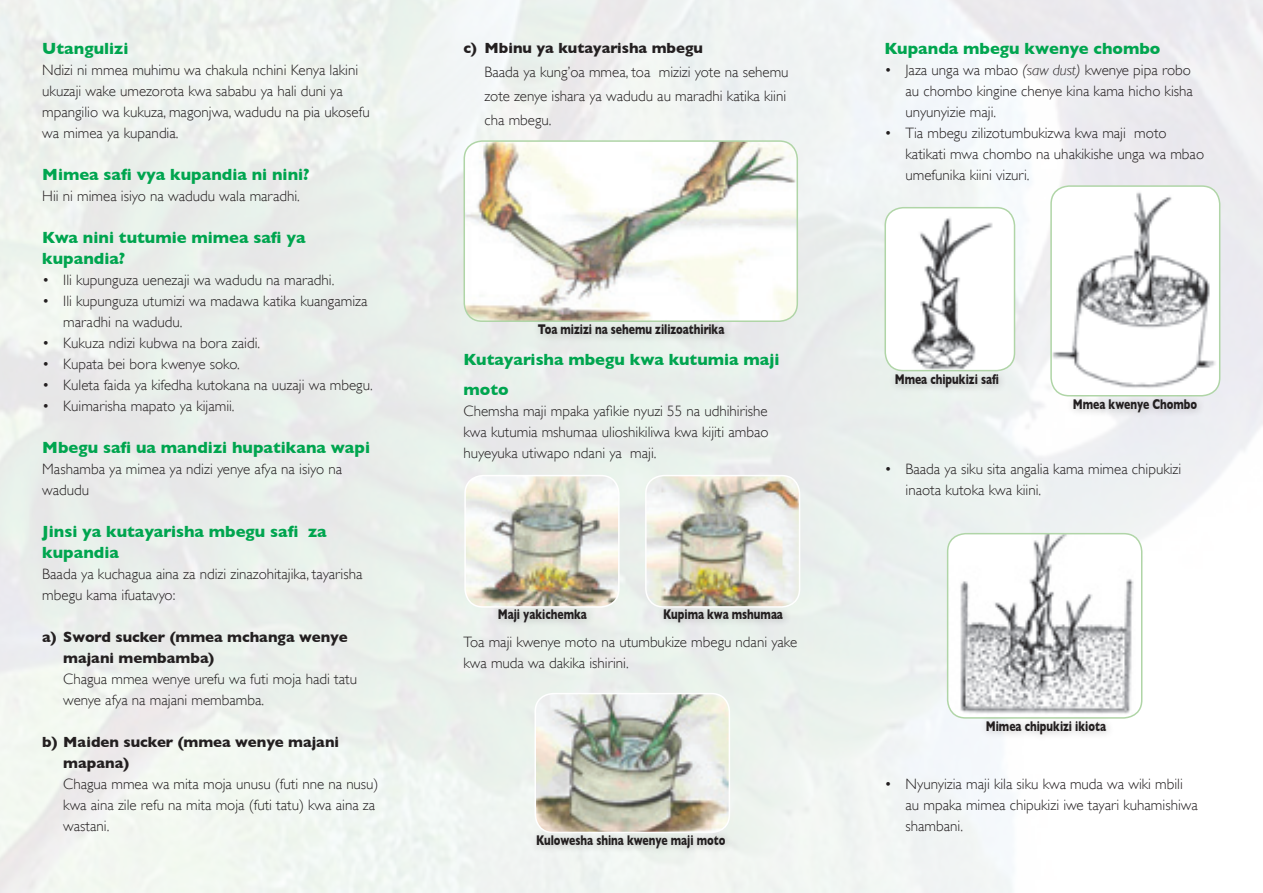
<style>
.page{position:relative;width:1263px;height:893px;background:#fff}
.page>*{position:absolute;margin:0;border:0;box-sizing:border-box;transform-origin:0 0}
.t1{font:700 16.5px/21px "Gill Sans";color:#00a54f}
.t2{font:300 15px/21px "Gill Sans";color:#231f20}
.t3{font:700 15px/21px "Gill Sans";color:#231f20}
.t4{font:700 14.4px "Gill Sans";color:#231f20;scale:.73 1}
.s1{font-style:italic}
</style>
<div class="page">
<img style="left:465px;top:476px;width:153px;height:131px">
<div style="left:464px;top:475px;width:155px;height:133px;border:2px solid #fff;border-radius:18px"></div>
<div style="left:491px;top:602px;width:104px;height:28px;background:#231f20;opacity:.26"></div>
<img style="left:887px;top:209px;width:127px;height:162px">
<div style="left:884px;top:207px;width:131px;height:164px;border:2px solid #b0d5a7;border-radius:18px"></div>
<div style="left:888px;top:368px;width:119px;height:28px;background:#231f20;opacity:.26"></div>
<img style="left:646px;top:476px;width:153px;height:131px">
<div style="left:645px;top:475px;width:155px;height:133px;border:2px solid #fff;border-radius:18px"></div>
<div style="left:657px;top:602px;width:134px;height:28px;background:#231f20;opacity:.26"></div>
<img style="left:1051px;top:189px;width:169px;height:200px">
<div style="left:1050px;top:185px;width:170px;height:211px;border:2px solid #b0d5a7;border-radius:18px"></div>
<div style="left:1066px;top:392px;width:139px;height:28px;background:#231f20;opacity:.26"></div>
<img style="left:535px;top:694px;width:194px;height:134px">
<div style="left:534px;top:693px;width:196px;height:140px;border:2px solid #fff;border-radius:18px"></div>
<div style="left:529px;top:828px;width:204px;height:28px;background:#231f20;opacity:.26"></div>
<img style="left:948px;top:534px;width:194px;height:181px">
<div style="left:947px;top:533px;width:195px;height:186px;border:2px solid #b0d5a7;border-radius:18px"></div>
<div style="left:979px;top:714px;width:135px;height:28px;background:#231f20;opacity:.26"></div>
<img style="left:464px;top:141px;width:333px;height:180px">
<div style="left:463px;top:140px;width:335px;height:182px;border:2px solid #b0d5a7;border-radius:18px"></div>
<div style="left:530px;top:317px;width:202px;height:26px;background:#231f20;opacity:.26"></div>
<p class="t1" style="left:42px;top:38px;width:88px">Utangulizi</p>
<p class="t2" style="left:42px;top:59px;width:329px">Ndizi ni mmea muhimu wa chakula nchini Kenya lakini ukuzaji wake umezorota kwa sababu ya hali duni ya mpangilio wa kukuza, magonjwa, wadudu na pia ukosefu wa mimea ya kupandia.</p>
<p class="t1" style="left:42px;top:164px;width:269px">Mimea safi vya kupandia ni nini?</p>
<p class="t2" style="left:42px;top:185px;width:259px">Hii ni mimea isiyo na wadudu wala maradhi.</p>
<p class="t1" style="left:42px;top:227px;width:265px">Kwa nini tutumie mimea safi ya kupandia?</p>
<p class="t2" style="left:42px;top:269px;width:294px">• Ili kupunguza uenezaji wa wadudu na maradhi.</p>
<p class="t2" style="left:63px;top:290px;width:306px;text-indent:-21px">• Ili kupunguza utumizi wa madawa katika kuangamiza maradhi na wadudu.</p>
<p class="t2" style="left:42px;top:332px;width:219px">• Kukuza ndizi kubwa na bora zaidi.</p>
<p class="t2" style="left:42px;top:353px;width:199px">• Kupata bei bora kwenye soko.</p>
<p class="t2" style="left:42px;top:374px;width:332px">• Kuleta faida ya kifedha kutokana na uuzaji wa mbegu.</p>
<p class="t2" style="left:42px;top:395px;width:194px">• Kuimarisha mapato ya kijamii.</p>
<p class="t1" style="left:42px;top:437px;width:329px">Mbegu safi ua mandizi hupatikana wapi</p>
<p class="t2" style="left:42px;top:458px;width:301px">Mashamba ya mimea ya ndizi yenye afya na isiyo na wadudu</p>
<p class="t1" style="left:42px;top:521px;width:286px">Jinsi ya kutayarisha mbegu safi za kupandia</p>
<p class="t2" style="left:42px;top:563px;width:322px">Baada ya kuchagua aina za ndizi zinazohitajika, tayarisha mbegu kama ifuatavyo:</p>
<p class="t3" style="left:63px;top:626px;width:286px;text-indent:-21px">a) Sword sucker (mmea mchanga wenye majani membamba)</p>
<p class="t2" style="left:63px;top:668px;width:295px">Chagua mmea wenye urefu wa futi moja hadi tatu wenye afya na majani membamba.</p>
<p class="t3" style="left:63px;top:731px;width:277px;text-indent:-21px">b) Maiden sucker (mmea wenye majani mapana)</p>
<p class="t2" style="left:63px;top:773px;width:317px">Chagua mmea wa mita moja unusu (futi nne na nusu) kwa aina zile refu na mita moja (futi tatu) kwa aina za wastani.</p>
<p class="t3" style="left:463px;top:37px;width:241px">c) Mbinu ya kutayarisha mbegu</p>
<p class="t2" style="left:484px;top:60px;width:305px;line-height:24px">Baada ya kung’oa mmea, toa mizizi yote na sehemu zote zenye ishara ya wadudu au maradhi katika kiini cha mbegu.</p>
<p class="t4" style="left:538px;top:321px;width:257px">Toa mizizi na sehemu zilizoathirika</p>
<p class="t1" style="left:463px;top:344px;width:317px;line-height:30px">Kutayarisha mbegu kwa kutumia maji moto</p>
<p class="t2" style="left:463px;top:400px;width:307px;text-align:justify">Chemsha maji mpaka yafikie nyuzi 55 na udhihirishe kwa kutumia mshumaa ulioshikiliwa kwa kijiti ambao huyeyuka utiwapo ndani ya maji.</p>
<p class="t4" style="left:498px;top:606px;width:124px">Maji yakichemka</p>
<p class="t4" style="left:663px;top:606px;width:166px">Kupima kwa mshumaa</p>
<p class="t2" style="left:463px;top:631px;width:335px">Toa maji kwenye moto na utumbukize mbegu ndani yake kwa muda wa dakika ishirini.</p>
<p class="t4" style="left:536px;top:831px;width:261px">Kulowesha shina kwenye maji moto</p>
<p class="t1" style="left:884px;top:38px;width:277px">Kupanda mbegu kwenye chombo</p>
<p class="t2" style="left:905px;top:59px;width:289px;text-indent:-21px">• Jaza unga wa mbao <span class="s1">(saw dust)</span> kwenye pipa robo au chombo kingine chenye kina kama hicho kisha unyunyizie maji.</p>
<p class="t2" style="left:905px;top:122px;width:300px;text-indent:-21px">• Tia mbegu zilizotumbukizwa kwa maji moto katikati mwa chombo na uhakikishe unga wa mbao umefunika kiini vizuri.</p>
<p class="t4" style="left:895px;top:371px;width:144px">Mmea chipukizi safi</p>
<p class="t4" style="left:1073px;top:396px;width:172px">Mmea kwenye Chombo</p>
<p class="t2" style="left:905px;top:458px;width:277px;text-indent:-21px">• Baada ya siku sita angalia kama mimea chipukizi inaota kutoka kwa kiini.</p>
<p class="t4" style="left:986px;top:718px;width:166px">Mimea chipukizi ikiota</p>
<p class="t2" style="left:905px;top:773px;width:294px;text-indent:-21px">• Nyunyizia maji kila siku kwa muda wa wiki mbili au mpaka mimea chipukizi iwe tayari kuhamishiwa shambani.</p>
</div>
